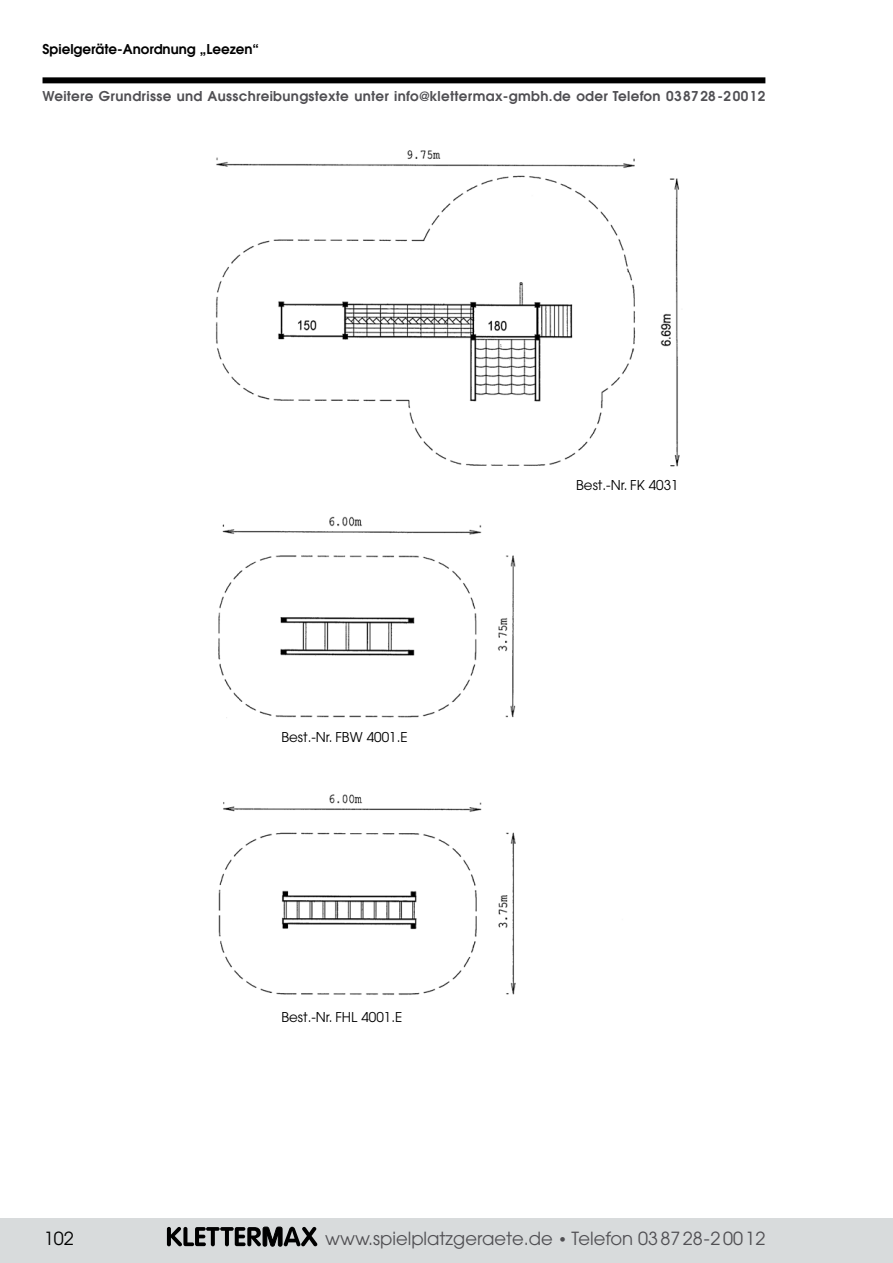
<style>
.page{position:relative;width:893px;height:1263px;background:#fff}
.page>*{position:absolute;margin:0;border:0;box-sizing:border-box;transform-origin:0 0}
.t1{font:18px "Avant Garde";color:#504f53}
.t2{font:18px "Avant Garde";color:#000}
.t3{font:600 13.5px "Avant Garde";letter-spacing:.025em;color:#504f53}
.t4{font:13.5px "Avant Garde";color:#000}
.t5{font:600 13.5px "Avant Garde";color:#000}
.s1{font-size:15px}
</style>
<div class="page">
<div style="left:0;top:1218px;width:893px;height:45px;background:#d8dbdc"></div>
<div style="left:43px;top:77px;width:722px;height:6px;background:#000"></div>
<svg style="left:167px;top:1227px;width:150px;height:19px"></svg>
<img style="left:215px;top:150px;width:465px;height:845px">
<p class="t5" style="left:43px;top:40px;width:218px">Spielgeräte-Anordnung „Leezen“</p>
<p class="t3" style="left:43px;top:87px;width:724px">Weitere Grundrisse und Ausschreibungstexte unter info@klettermax-gmbh.de oder Telefon 038728-20012</p>
<p class="t4" style="left:281px;top:729px;width:128px">Best.-Nr. FBW 4001.E</p>
<p class="t4" style="left:281px;top:1009px;width:123px">Best.-Nr. FHL 4001.E</p>
<p class="t4" style="left:576px;top:477px;width:104px">Best.-Nr. FK 4031</p>
<h1 class="t2" style="left:44px;top:1228px;width:31px">102</h1>
<h1 class="t1" style="left:325px;top:1228px;width:442px">www.spielplatzgeraete.de <span class="s1">•</span> Telefon 03 8728-20012</h1>
</div>
